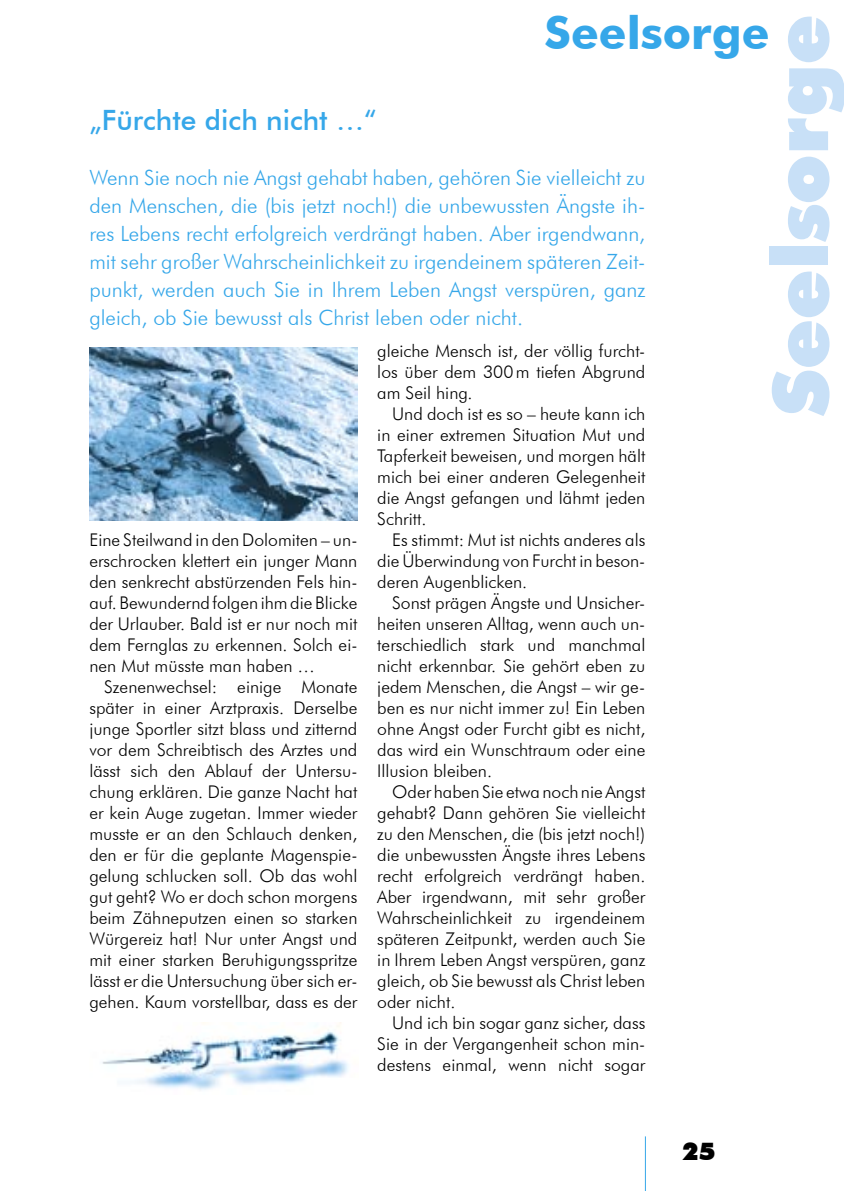
<style>
.page{position:relative;width:844px;height:1191px;background:#fff}
.page>*{position:absolute;margin:0;border:0;box-sizing:border-box;transform-origin:0 0}
.t1{font:900 77px "Futura BT";color:#c8e0f7}
.t2{font:700 45.5px "Futura BT";color:#36a7e9}
.Titel{font:500 28px "Futura BT";color:#36a7e9}
.t3{font:900 24.5px "Futura BT";color:#000}
.Introtext{font:300 21px/28px "Futura BT";color:#36a7e9;text-align:justify}
.Fließtext{font:300 17.5px/21px "Futura BT";color:#000;text-align:justify}
.Fließtext_nach_Titel{font:300 17.5px/21px "Futura BT";color:#000;text-align:justify}
</style>
<div class="page">
<hr style="left:644px;top:1136px;width:1px;height:55px;background:#36a7e9">
<img style="left:89px;top:347px;width:268px;height:173px">
<img style="left:102px;top:1022px;width:247px;height:68px">
<h2 class="t2" style="left:544px;top:6px;width:226px">Seelsorge</h2>
<h1 class="t1" style="left:753px;top:416px;width:403px;rotate:-90deg">Seelsorge</h1>
<p class="Titel" style="left:89px;top:103px;width:289px">„Fürchte dich nicht …“</p>
<p class="Introtext" style="left:89px;top:163px;width:557px">Wenn Sie noch nie Angst gehabt haben, gehören Sie vielleicht zu den Menschen, die (bis jetzt noch!) die unbewussten Ängste ih&shy;res Lebens recht erfolgreich verdrängt haben. Aber irgendwann, mit sehr großer Wahrscheinlichkeit zu irgendeinem späteren Zeit&shy;punkt, werden auch Sie in Ihrem Leben Angst verspüren, ganz gleich, ob Sie bewusst als Christ leben oder nicht.</p>
<p class="Fließtext" style="left:377px;top:340px;width:269px">gleiche Mensch ist, der völlig furcht&shy;los über dem 300 m tiefen Abgrund am Seil hing.</p>
<p class="Fließtext" style="left:377px;top:403px;width:269px;text-indent:15px">Und doch ist es so – heute kann ich in einer extremen Situation Mut und Tapferkeit beweisen, und morgen hält mich bei einer anderen Gelegenheit die Angst gefangen und lähmt jeden Schritt.</p>
<p class="Fließtext" style="left:377px;top:529px;width:269px;text-indent:15px">Es stimmt: Mut ist nichts anderes als die Überwindung von Furcht in beson&shy;deren Augenblicken.</p>
<p class="Fließtext" style="left:377px;top:592px;width:269px;text-indent:15px">Sonst prägen Ängste und Unsicher&shy;heiten unseren Alltag, wenn auch un&shy;terschiedlich stark und manchmal nicht erkennbar. Sie gehört eben zu jedem Menschen, die Angst – wir ge&shy;ben es nur nicht immer zu! Ein Leben ohne Angst oder Furcht gibt es nicht, das wird ein Wunschtraum oder eine Illusion bleiben.</p>
<p class="Fließtext" style="left:377px;top:781px;width:269px;text-indent:15px">Oder haben Sie etwa noch nie Angst gehabt? Dann gehören Sie vielleicht zu den Menschen, die (bis jetzt noch!) die unbewussten Ängste ihres Lebens recht erfolgreich verdrängt haben.<br>Aber irgendwann, mit sehr großer Wahrscheinlichkeit zu irgendeinem späteren Zeitpunkt, werden auch Sie in Ihrem Leben Angst verspüren, ganz gleich, ob Sie bewusst als Christ leben oder nicht.</p>
<p class="Fließtext" style="left:377px;top:1012px;width:269px;text-indent:15px">Und ich bin sogar ganz sicher, dass Sie in der Vergangenheit schon min&shy;destens einmal, wenn nicht sogar</p>
<p class="Fließtext_nach_Titel" style="left:89px;top:529px;width:269px">Eine Steilwand in den Dolomiten – un&shy;erschrocken klettert ein junger Mann den senkrecht abstürzenden Fels hin&shy;auf. Bewundernd folgen ihm die Blicke der Urlauber. Bald ist er nur noch mit dem Fernglas zu erkennen. Solch ei&shy;nen Mut müsste man haben …</p>
<p class="Fließtext" style="left:89px;top:676px;width:269px;text-indent:15px">Szenenwechsel: einige Monate später in einer Arztpraxis. Derselbe junge Sportler sitzt blass und zitternd vor dem Schreibtisch des Arztes und lässt sich den Ablauf der Untersu&shy;chung erklären. Die ganze Nacht hat er kein Auge zugetan. Immer wieder musste er an den Schlauch denken, den er für die geplante Magenspie&shy;gelung schlucken soll. Ob das wohl gut geht? Wo er doch schon morgens beim Zähneputzen einen so starken Würgereiz hat! Nur unter Angst und mit einer starken Beruhigungsspritze lässt er die Untersuchung über sich er&shy;gehen. Kaum vorstellbar, dass es der</p>
<h3 class="t3" style="left:682px;top:1136px;width:35px">25</h3>
</div>
